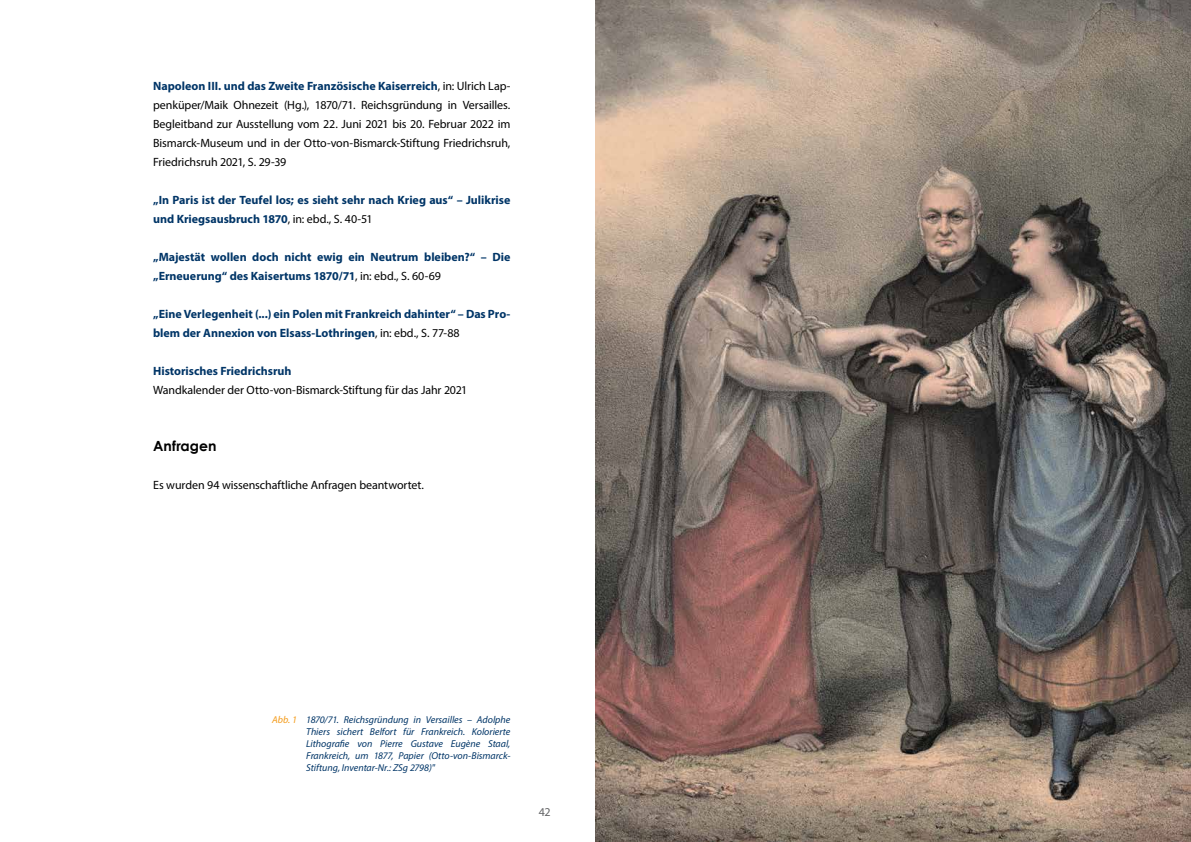
<style>
.page{position:relative;width:1191px;height:842px;background:#fff}
.page>*{position:absolute;margin:0;border:0;box-sizing:border-box;transform-origin:0 0}
.t1{font:700 14px "Century Gothic";color:#000}
.t2{font:12px/19px "Myriad Pro";letter-spacing:-.01em;color:#000;text-align:justify}
.t3{font:700 12px/19px "Myriad Pro";color:#003567}
.t4{font:12px "Myriad Pro";color:#646567}
.t5{font:italic 10px/12px "Myriad Pro";letter-spacing:-.005em;color:#003567;text-align:justify}
.s1{font-weight:700;color:#003567}
.s2{font-weight:400;color:#000}
.s3{color:#f49b1a}
</style>
<div class="page">
<img style="left:595px;top:0;width:596px;height:842px">
<p class="t2" style="left:153px;top:76px;width:359px"><span class="s1">Napoleon III. und das Zweite Französische Kaiserreich</span>, in: Ulrich Lap&shy;penküper/Maik Ohnezeit (Hg.), 1870/71. Reichsgründung in Versailles.<br>Begleitband zur Ausstellung vom 22. Juni 2021 bis 20. Februar 2022 im Bismarck-Museum und in der Otto-von-Bismarck-Stiftung Friedrichsruh, Friedrichsruh 2021, S. 29-39</p>
<p class="t3" style="left:153px;top:190px;width:359px">„In Paris ist der Teufel los; es sieht sehr nach Krieg aus“ – Julikrise und Kriegsausbruch 1870<span class="s2">, in: ebd., S. 40-51</span></p>
<p class="t3" style="left:153px;top:247px;width:359px">„Majestät wollen doch nicht ewig ein Neutrum bleiben?“ – Die „Erneuerung“ des Kaisertums 1870/71<span class="s2">, in: ebd., S. 60-69</span></p>
<p class="t3" style="left:153px;top:304px;width:359px">„Eine Verlegenheit (...) ein Polen mit Frankreich dahinter“ – Das Pro&shy;blem der Annexion von Elsass-Lothringen<span class="s2">, in: ebd., S. 77-88</span></p>
<p class="t3" style="left:153px;top:361px;width:140px">Historisches Friedrichsruh</p>
<p class="t2" style="left:153px;top:380px;width:316px">Wandkalender der Otto-von-Bismarck-Stiftung für das Jahr 2021</p>
<p class="t1" style="left:153px;top:435px;width:65px">Anfragen</p>
<p class="t2" style="left:153px;top:475px;width:272px">Es wurden 94 wissenschaftliche Anfragen beantwortet.</p>
<p class="t5" style="left:306px;top:714px;width:206px;text-indent:-34px"><span class="s3">Abb. 1</span> 1870/71. Reichsgründung in Versailles – Adolphe Thiers sichert Belfort für Frankreich. Kolorierte Lithografie von Pierre Gustave Eugène Staal, Frankreich, um 1877, Papier (Otto-von-Bismarck-Stiftung, Inventar-Nr.: ZSg 2798)"</p>
<p class="t4" style="left:539px;top:804px;width:13px">42</p>
</div>
